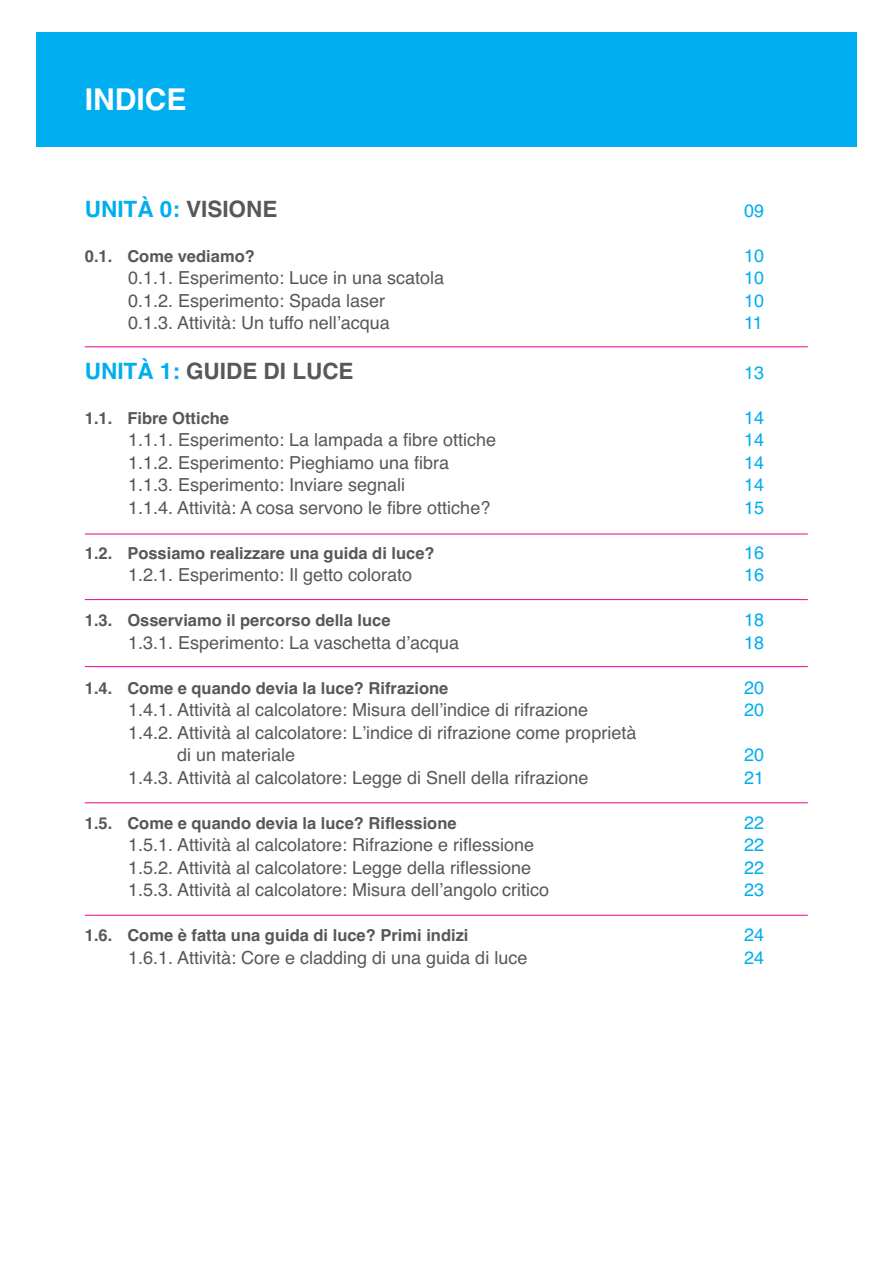
<style>
.page{position:relative;width:893px;height:1263px;background:#fff}
.page>*{position:absolute;margin:0;border:0;box-sizing:border-box;transform-origin:0 0}
.t1{font:700 30px "Helvetica";color:#fff}
.t2{font:700 22.5px "Helvetica";color:#57585a}
.t3{font:700 22.5px "Helvetica";color:#00aeef}
.t4{font:18px/22.5px "Helvetica";color:#57585a}
.t5{font:18px "Helvetica";color:#00aeef}
.t6{font:700 16.5px "Helvetica";color:#57585a}
.s1{color:#57585a}
.s2{color:#00aeef}
</style>
<div class="page">
<div style="left:36px;top:32px;width:821px;height:115px;background:#00aeef"></div>
<hr style="left:85px;top:346px;width:723px;height:1px;background:#ed028c">
<hr style="left:85px;top:915px;width:723px;height:1px;background:#ed028c">
<hr style="left:85px;top:666px;width:723px;height:1px;background:#ed028c">
<hr style="left:85px;top:599px;width:723px;height:1px;background:#ed028c">
<hr style="left:85px;top:534px;width:723px;height:1px;background:#ed028c">
<hr style="left:85px;top:802px;width:723px;height:1px;background:#ed028c">
<h1 class="t1" style="left:85px;top:88px;width:103px">INDICE</h1>
<p class="t3" style="left:85px;top:201px;width:194px">UNITÀ 0: <span class="s1">VISIONE</span></p>
<p class="t5" style="left:744px;top:204px;width:22px">09</p>
<p class="t6" style="left:85px;top:250px;width:171px">0.1. Come vediamo?</p>
<p class="t5" style="left:744px;top:249px;width:22px">10</p>
<p class="t4" style="left:128px;top:268px;width:318px">0.1.1. Esperimento: Luce in una scatola</p>
<p class="t5" style="left:744px;top:271px;width:22px">10</p>
<p class="t4" style="left:128px;top:291px;width:259px">0.1.2. Esperimento: Spada laser</p>
<p class="t5" style="left:744px;top:294px;width:22px">10</p>
<p class="t4" style="left:128px;top:313px;width:263px">0.1.3. Attività: Un tuffo nellʼacqua</p>
<p class="t5" style="left:744px;top:316px;width:20px">11</p>
<p class="t2" style="left:85px;top:363px;width:270px"><span class="s2">UNITÀ 1:</span> GUIDE DI LUCE</p>
<p class="t5" style="left:744px;top:366px;width:22px">13</p>
<p class="t6" style="left:85px;top:412px;width:146px">1.1. Fibre Ottiche</p>
<p class="t5" style="left:744px;top:411px;width:22px">14</p>
<p class="t4" style="left:128px;top:430px;width:370px">1.1.1. Esperimento: La lampada a fibre ottiche</p>
<p class="t5" style="left:744px;top:433px;width:22px">14</p>
<p class="t4" style="left:128px;top:453px;width:323px">1.1.2. Esperimento: Pieghiamo una fibra</p>
<p class="t5" style="left:744px;top:456px;width:22px">14</p>
<p class="t4" style="left:128px;top:475px;width:279px">1.1.3. Esperimento: Inviare segnali</p>
<p class="t5" style="left:744px;top:478px;width:22px">14</p>
<p class="t4" style="left:128px;top:498px;width:364px">1.1.4. Attività: A cosa servono le fibre ottiche?</p>
<p class="t5" style="left:744px;top:501px;width:22px">15</p>
<p class="t6" style="left:85px;top:547px;width:351px">1.2. Possiamo realizzare una guida di luce?</p>
<p class="t5" style="left:744px;top:546px;width:22px">16</p>
<p class="t4" style="left:128px;top:565px;width:286px">1.2.1. Esperimento: Il getto colorato</p>
<p class="t5" style="left:744px;top:568px;width:22px">16</p>
<p class="t6" style="left:85px;top:614px;width:307px">1.3. Osserviamo il percorso della luce</p>
<p class="t5" style="left:744px;top:613px;width:22px">18</p>
<p class="t4" style="left:128px;top:633px;width:333px">1.3.1. Esperimento: La vaschetta dʼacqua</p>
<p class="t5" style="left:744px;top:636px;width:22px">18</p>
<p class="t6" style="left:85px;top:682px;width:365px">1.4. Come e quando devia la luce? Rifrazione</p>
<p class="t5" style="left:744px;top:681px;width:22px">20</p>
<p class="t4" style="left:128px;top:700px;width:462px">1.4.1. Attività al calcolatore: Misura dellʼindice di rifrazione</p>
<p class="t5" style="left:744px;top:703px;width:22px">20</p>
<p class="t4" style="left:177px;top:723px;width:461px;text-indent:-49px">1.4.2. Attività al calcolatore: Lʼindice di rifrazione come proprietà di un materiale</p>
<p class="t5" style="left:744px;top:748px;width:22px">20</p>
<p class="t4" style="left:128px;top:768px;width:462px">1.4.3. Attività al calcolatore: Legge di Snell della rifrazione</p>
<p class="t5" style="left:744px;top:771px;width:22px">21</p>
<p class="t6" style="left:85px;top:817px;width:373px">1.5. Come e quando devia la luce? Riflessione</p>
<p class="t5" style="left:744px;top:816px;width:22px">22</p>
<p class="t4" style="left:128px;top:835px;width:408px">1.5.1. Attività al calcolatore: Rifrazione e riflessione</p>
<p class="t5" style="left:744px;top:838px;width:22px">22</p>
<p class="t4" style="left:128px;top:858px;width:405px">1.5.2. Attività al calcolatore: Legge della riflessione</p>
<p class="t5" style="left:744px;top:861px;width:22px">22</p>
<p class="t4" style="left:128px;top:880px;width:423px">1.5.3. Attività al calcolatore: Misura dellʼangolo critico</p>
<p class="t5" style="left:744px;top:883px;width:22px">23</p>
<p class="t6" style="left:85px;top:929px;width:385px">1.6. Come è fatta una guida di luce? Primi indizi</p>
<p class="t5" style="left:744px;top:928px;width:22px">24</p>
<p class="t4" style="left:128px;top:948px;width:401px">1.6.1. Attività: Core e cladding di una guida di luce</p>
<p class="t5" style="left:744px;top:951px;width:22px">24</p>
</div>
